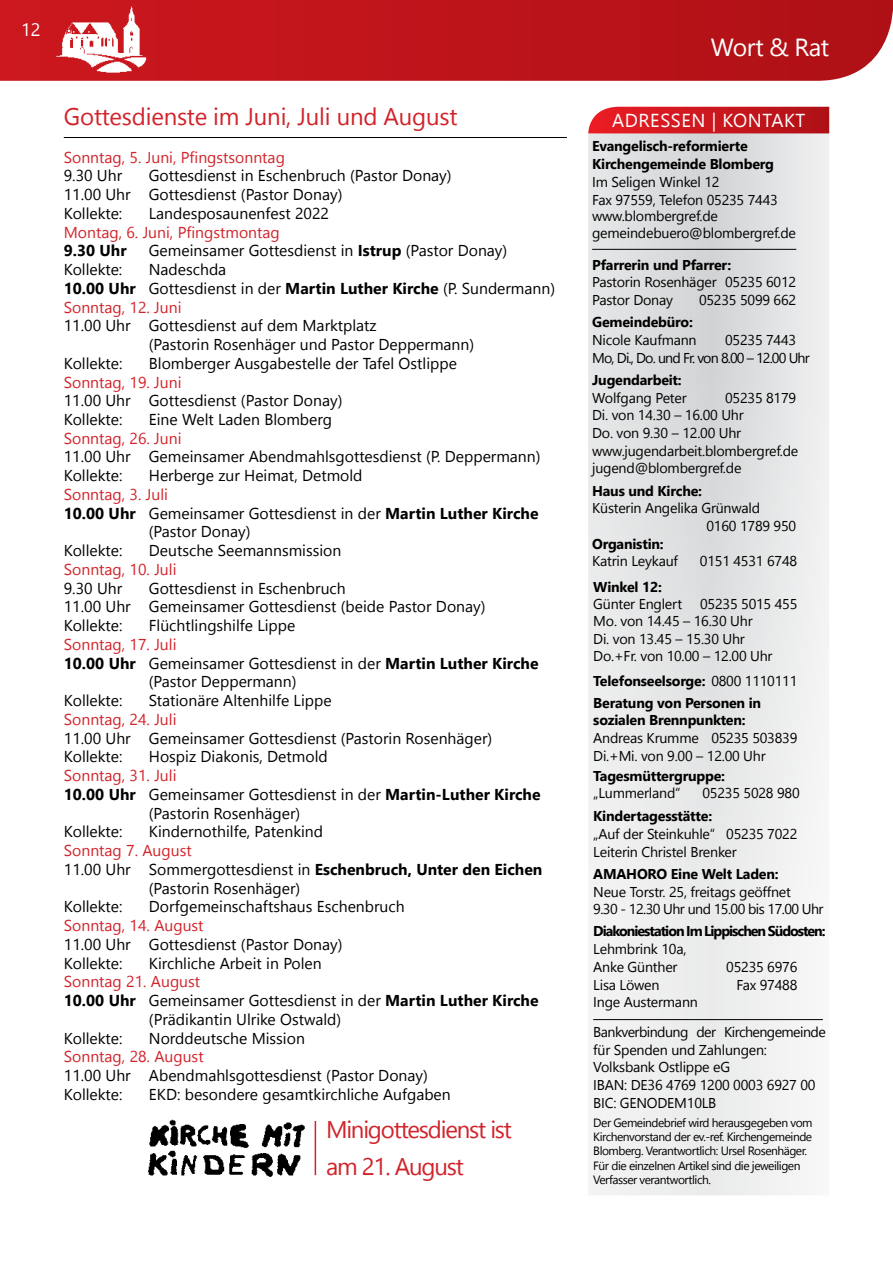
<style>
.page{position:relative;width:893px;height:1263px;background:#fff}
.page>*{position:absolute;margin:0;border:0;box-sizing:border-box;transform-origin:0 0}
.t1{font:24.75px "Nirmala UI";letter-spacing:-.025em;color:#fff}
.t2{font:24px "Nirmala UI";letter-spacing:-.02em;color:#d2232a}
.t3{font:24px/37.5px "Nirmala UI";letter-spacing:-.05em;color:#d2232a}
.t4{font:18.75px "Nirmala UI";letter-spacing:.03em;color:#fff}
.t5{font:18px "Nirmala UI";color:#fff}
.t6{font:15.75px/18.8px "Nirmala UI";color:#000}
.t7{font:15.75px "Nirmala UI";color:#d2232a}
.t8{font:700 15.75px "Nirmala UI";color:#000}
.t9{font:14.25px/17.7px "Nirmala UI";letter-spacing:-.015em;color:#000}
.t10{font:700 14.25px/17.7px "Nirmala UI";letter-spacing:-.015em;color:#000}
.t11{font:14.25px/29.7px "Nirmala UI";letter-spacing:-.04em;color:#000}
.t12{font:14.25px/17.7px "Nirmala UI";letter-spacing:-.06em;color:#000}
.t13{font:700 14.25px "Nirmala UI";letter-spacing:-.07em;color:#000}
.t14{font:12px/14.4px "Nirmala UI";letter-spacing:-.04em;color:#000}
.s1{font-weight:700}
.s2{color:#d2232a}
.s3{font-weight:400}
</style>
<div class="page">
<svg style="left:0;top:0;width:893px;height:81px;background:#bd181e"></svg>
<img style="left:54px;top:5px;width:102px;height:70px">
<img style="left:148px;top:1119px;width:157px;height:58px">
<hr style="left:64px;top:137px;width:503px;height:1px;background:#000">
<svg style="left:588px;top:133px;width:241px;height:1062px"></svg>
<svg style="left:588px;top:107px;width:241px;height:26px;background:#cd1c23"></svg>
<hr style="left:592px;top:249px;width:204px;height:1px;background:#000">
<hr style="left:593px;top:1019px;width:230px;height:1px;background:#000">
<hr style="left:315px;top:1121px;width:1px;height:54px;background:#d2232a">
<p class="t5" style="left:21px;top:15px;width:21px">12</p>
<h1 class="t1" style="left:711px;top:28px;width:120px">Wort &amp; Rat</h1>
<h2 class="t2" style="left:64px;top:98px;width:395px">Gottesdienste im Juni, Juli und August</h2>
<p class="t4" style="left:612px;top:105px;width:195px">ADRESSEN | KONTAKT</p>
<p class="t10" style="left:592px;top:137px;width:183px">Evangelisch-reformierte<br>Kirchengemeinde Blomberg</p>
<p class="t9" style="left:592px;top:172px;width:187px">Im Seligen Winkel 12<br>Fax 97559, Telefon 05235 7443</p>
<p class="t9" style="left:592px;top:206px;width:205px">www.blombergref.de gemeindebuero@blombergref.de</p>
<p class="t10" style="left:592px;top:255px;width:141px">Pfarrerin und Pfarrer:</p>
<p class="t9" style="left:592px;top:273px;width:206px">Pastorin Rosenhäger 05235 6012<br>Pastor Donay</p>
<p class="t7" style="left:64px;top:145px;width:223px">Sonntag, 5. Juni, Pfingstsonntag</p>
<p class="t6" style="left:64px;top:166px;width:60px">9.30 Uhr</p>
<p class="t6" style="left:64px;top:166px;width:389px;text-indent:85px">Gottesdienst in Eschenbruch (Pastor Donay)<br>11.00 Uhr Gottesdienst (Pastor Donay)<br>Kollekte:</p>
<p class="t6" style="left:149px;top:203px;width:182px">Landesposaunenfest 2022</p>
<p class="t7" style="left:64px;top:220px;width:217px">Montag, 6. Juni, Pfingstmontag</p>
<p class="t8" style="left:64px;top:239px;width:64px">9.30 Uhr</p>
<p class="t6" style="left:149px;top:241px;width:360px">Gemeinsamer Gottesdienst in <span class="s1">Istrup</span> (Pastor Donay)</p>
<p class="t6" style="left:64px;top:259px;width:60px">Kollekte:</p>
<p class="t6" style="left:64px;top:259px;width:493px;text-indent:85px">Nadeschda<br><span class="s1">10.00 Uhr</span> Gottesdienst in der <span class="s1">Martin Luther Kirche</span> (P. Sundermann)<br><span class="s2">Sonntag, 12. Juni</span></p>
<p class="t6" style="left:64px;top:315px;width:314px">11.00 Uhr Gottesdienst auf dem Marktplatz</p>
<p class="t6" style="left:149px;top:334px;width:327px">(Pastorin Rosenhäger und Pastor Deppermann)</p>
<p class="t6" style="left:64px;top:353px;width:60px">Kollekte:</p>
<p class="t6" style="left:149px;top:353px;width:310px">Blomberger Ausgabestelle der Tafel Ostlippe</p>
<p class="t7" style="left:64px;top:370px;width:119px">Sonntag, 19. Juni</p>
<p class="t6" style="left:64px;top:390px;width:280px">11.00 Uhr Gottesdienst (Pastor Donay)<br>Kollekte:</p>
<p class="t9" style="left:699px;top:290px;width:99px">05235 5099 662</p>
<p class="t10" style="left:592px;top:313px;width:102px">Gemeindebüro:</p>
<p class="t9" style="left:592px;top:330px;width:106px">Nicole Kaufmann</p>
<p class="t12" style="left:592px;top:330px;width:219px;text-indent:133px">05235 7443<br>Mo, Di., Do. und Fr. von 8.00 – 12.00 Uhr</p>
<p class="t10" style="left:592px;top:370px;width:91px">Jugendarbeit:</p>
<p class="t9" style="left:592px;top:388px;width:96px">Wolfgang Peter</p>
<p class="t9" style="left:592px;top:388px;width:208px;text-indent:133px">05235 8179<br>Di. von 14.30 – 16.00 Uhr<br>Do. von 9.30 – 12.00 Uhr www.jugendarbeit.blombergref.de jugend@blombergref.de</p>
<p class="t10" style="left:592px;top:481px;width:111px">Haus und Kirche:</p>
<p class="t9" style="left:706px;top:499px;width:91px;text-indent:-114px">Küsterin Angelika Grünwald<br>0160 1789 950</p>
<p class="t10" style="left:592px;top:534px;width:73px">Organistin:</p>
<p class="t9" style="left:592px;top:551px;width:87px">Katrin Leykauf</p>
<p class="t9" style="left:700px;top:551px;width:99px">0151 4531 6748</p>
<p class="t10" style="left:593px;top:577px;width:70px">Winkel 12:</p>
<p class="t9" style="left:593px;top:594px;width:90px">Günter Englert</p>
<p class="t6" style="left:149px;top:409px;width:185px">Eine Welt Laden Blomberg</p>
<p class="t7" style="left:64px;top:426px;width:119px">Sonntag, 26. Juni</p>
<p class="t6" style="left:64px;top:447px;width:478px">11.00 Uhr Gemeinsamer Abendmahlsgottesdienst (P. Deppermann)<br>Kollekte:</p>
<p class="t6" style="left:149px;top:465px;width:215px">Herberge zur Heimat, Detmold</p>
<p class="t7" style="left:64px;top:482px;width:106px">Sonntag, 3. Juli</p>
<p class="t6" style="left:64px;top:503px;width:476px"><span class="s1">10.00 Uhr</span> Gemeinsamer Gottesdienst in der <span class="s1">Martin Luther Kirche</span></p>
<p class="t6" style="left:149px;top:522px;width:103px">(Pastor Donay)</p>
<p class="t6" style="left:64px;top:540px;width:60px">Kollekte:</p>
<p class="t6" style="left:149px;top:540px;width:194px">Deutsche Seemannsmission</p>
<p class="t7" style="left:64px;top:557px;width:114px">Sonntag, 10. Juli</p>
<p class="t6" style="left:64px;top:578px;width:60px">9.30 Uhr</p>
<p class="t6" style="left:64px;top:578px;width:423px;text-indent:85px">Gottesdienst in Eschenbruch<br>11.00 Uhr Gemeinsamer Gottesdienst (beide Pastor Donay)<br>Kollekte:</p>
<p class="t9" style="left:593px;top:595px;width:206px;line-height:17.2px;text-indent:107px">05235 5015 455<br>Mo. von 14.45 – 16.30 Uhr<br>Di. von 13.45 – 15.30 Uhr<br>Do.+Fr. von 10.00 – 12.00 Uhr</p>
<p class="t10" style="left:593px;top:669px;width:206px;line-height:22.2px">Telefonseelsorge: <span class="s3">0800 1110111<br></span>Beratung von Personen in</p>
<p class="t10" style="left:593px;top:711px;width:154px">sozialen Brennpunkten:</p>
<p class="t9" style="left:593px;top:728px;width:206px">Andreas Krumme 05235 503839<br>Di.+Mi. von 9.00 – 12.00 Uhr</p>
<p class="t10" style="left:593px;top:766px;width:133px">Tagesmüttergruppe:</p>
<p class="t9" style="left:593px;top:783px;width:89px">„Lummerland“</p>
<p class="t9" style="left:702px;top:783px;width:99px">05235 5028 980</p>
<p class="t10" style="left:593px;top:807px;width:120px">Kindertagesstätte:</p>
<p class="t9" style="left:593px;top:824px;width:206px">„Auf der Steinkuhle“ 05235 7022<br>Leiterin Christel Brenker</p>
<p class="t10" style="left:593px;top:864px;width:187px">AMAHORO Eine Welt Laden:</p>
<p class="t9" style="left:593px;top:882px;width:232px">Neue Torstr. 25, freitags geöffnet<br>9.30 - 12.30 Uhr und 15.00 bis 17.00 Uhr</p>
<p class="t13" style="left:593px;top:920px;width:234px">Diakoniestation Im Lippischen Südosten:</p>
<p class="t9" style="left:593px;top:939px;width:95px">Lehmbrink 10a,<br>Anke Günther</p>
<p class="t6" style="left:149px;top:615px;width:148px">Flüchtlingshilfe Lippe</p>
<p class="t7" style="left:64px;top:632px;width:114px">Sonntag, 17. Juli</p>
<p class="t6" style="left:64px;top:653px;width:476px"><span class="s1">10.00 Uhr</span> Gemeinsamer Gottesdienst in der <span class="s1">Martin Luther Kirche</span></p>
<p class="t6" style="left:149px;top:672px;width:149px">(Pastor Deppermann)</p>
<p class="t6" style="left:64px;top:690px;width:60px">Kollekte:</p>
<p class="t6" style="left:149px;top:690px;width:184px">Stationäre Altenhilfe Lippe</p>
<p class="t7" style="left:64px;top:707px;width:114px">Sonntag, 24. Juli</p>
<p class="t6" style="left:64px;top:728px;width:430px">11.00 Uhr Gemeinsamer Gottesdienst (Pastorin Rosenhäger)<br>Kollekte:</p>
<p class="t6" style="left:149px;top:747px;width:180px">Hospiz Diakonis, Detmold</p>
<p class="t7" style="left:64px;top:763px;width:114px">Sonntag, 31. Juli</p>
<p class="t6" style="left:64px;top:784px;width:478px"><span class="s1">10.00 Uhr</span> Gemeinsamer Gottesdienst in der <span class="s1">Martin-Luther Kirche</span></p>
<p class="t6" style="left:149px;top:803px;width:153px">(Pastorin Rosenhäger)</p>
<p class="t6" style="left:64px;top:822px;width:60px">Kollekte:</p>
<p class="t6" style="left:149px;top:822px;width:176px">Kindernothilfe, Patenkind</p>
<p class="t7" style="left:64px;top:838px;width:129px">Sonntag 7. August</p>
<p class="t6" style="left:64px;top:859px;width:480px">11.00 Uhr Sommergottesdienst in <span class="s1">Eschenbruch, Unter den Eichen</span></p>
<p class="t6" style="left:149px;top:878px;width:153px">(Pastorin Rosenhäger)</p>
<p class="t6" style="left:64px;top:896px;width:60px">Kollekte:</p>
<p class="t6" style="left:149px;top:896px;width:257px">Dorfgemeinschaftshaus Eschenbruch</p>
<p class="t7" style="left:64px;top:913px;width:141px">Sonntag, 14. August</p>
<p class="t6" style="left:64px;top:934px;width:280px">11.00 Uhr Gottesdienst (Pastor Donay)<br>Kollekte:</p>
<p class="t6" style="left:149px;top:953px;width:174px">Kirchliche Arbeit in Polen</p>
<p class="t7" style="left:64px;top:969px;width:138px">Sonntag 21. August</p>
<p class="t6" style="left:64px;top:990px;width:476px"><span class="s1">10.00 Uhr</span> Gemeinsamer Gottesdienst in der <span class="s1">Martin Luther Kirche</span></p>
<p class="t6" style="left:149px;top:1009px;width:194px">(Prädikantin Ulrike Ostwald)</p>
<p class="t6" style="left:64px;top:1028px;width:60px">Kollekte:</p>
<p class="t6" style="left:149px;top:1028px;width:158px">Norddeutsche Mission</p>
<p class="t7" style="left:64px;top:1044px;width:141px">Sonntag, 28. August</p>
<p class="t6" style="left:64px;top:1065px;width:365px">11.00 Uhr Abendmahlsgottesdienst (Pastor Donay)<br>Kollekte:</p>
<p class="t9" style="left:726px;top:957px;width:73px">05235 6976</p>
<p class="t9" style="left:593px;top:975px;width:68px">Lisa Löwen</p>
<p class="t9" style="left:736px;top:975px;width:62px">Fax 97488</p>
<p class="t11" style="left:593px;top:986px;width:234px">Inge Austermann<br>Bankverbindung der Kirchengemeinde</p>
<p class="t9" style="left:593px;top:1040px;width:224px">für Spenden und Zahlungen:<br>Volksbank Ostlippe eG<br>IBAN: DE36 4769 1200 0003 6927 00<br>BIC: GENODEM10LB</p>
<p class="t14" style="left:593px;top:1114px;width:221px">Der Gemeindebrief wird herausgegeben vom Kirchenvorstand der ev.-ref. Kirchengemeinde Blomberg. Verantwortlich: Ursel Rosenhäger.<br>Für die einzelnen Artikel sind die jeweiligen Verfasser verantwortlich.</p>
<p class="t6" style="left:149px;top:1084px;width:303px">EKD: besondere gesamtkirchliche Aufgaben</p>
<h2 class="t3" style="left:326px;top:1109px;width:188px">Minigottesdienst ist am 21. August</h2>
</div>
